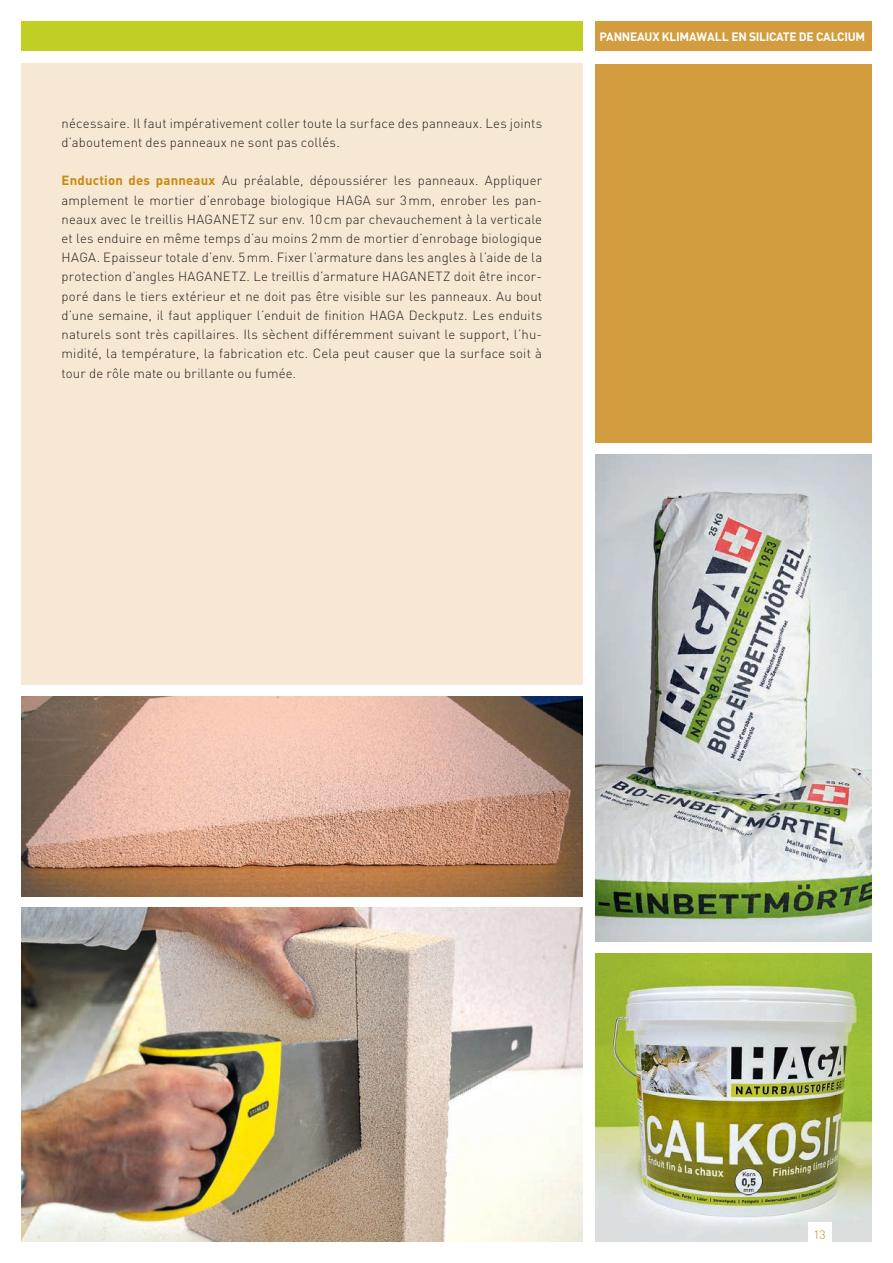
<style>
.page{position:relative;width:893px;height:1263px;background:#fff}
.page>*{position:absolute;margin:0;border:0;box-sizing:border-box;transform-origin:0 0}
.t1{font:300 13.2px/19.2px "DIN";letter-spacing:.01em;color:#231f20}
.t2{font:700 12px "DIN";letter-spacing:-.025em;color:#fff}
.t3{font:300 12px "DIN";color:#c8890e}
.s1{font-weight:700;color:#c8890e}
</style>
<div class="page">
<div style="left:21px;top:21px;width:562px;height:30px;background:#c1ce23"></div>
<div style="left:595px;top:21px;width:277px;height:30px;background:#d39c3f"></div>
<div style="left:21px;top:64px;width:562px;height:621px;background:#f6e8d2"></div>
<img style="left:21px;top:696px;width:562px;height:200px">
<img style="left:21px;top:908px;width:562px;height:334px">
<img style="left:595px;top:954px;width:277px;height:288px">
<img style="left:595px;top:454px;width:277px;height:488px">
<div style="left:595px;top:64px;width:277px;height:378px;background:#d39c3f"></div>
<div style="left:808px;top:1222px;width:23px;height:39px;background:#fff"></div>
<p class="t1" style="left:62px;top:113px;width:482px">nécessaire. Il faut impérativement coller toute la surface des panneaux. Les joints d’aboutement des panneaux ne sont pas collés.</p>
<p class="t1" style="left:62px;top:171px;width:482px;text-align:justify"><span class="s1">Enduction des panneaux</span> Au préalable, dépoussiérer les panneaux. Appliquer amplement le mortier d’enrobage biologique HAGA sur 3mm, enrober les pan&shy;neaux avec le treillis HAGANETZ sur env. 10cm par chevauchement à la verticale et les enduire en même temps d’au moins 2mm de mortier d’enrobage biologique HAGA. Epaisseur totale d’env. 5mm. Fixer l’armature dans les angles à l’aide de la protection d’angles HAGANETZ. Le treillis d’armature HAGANETZ doit être incor&shy;poré dans le tiers extérieur et ne doit pas être visible sur les panneaux. Au bout d’une semaine, il faut appliquer l’enduit de finition HAGA Deckputz. Les enduits naturels sont très capillaires. Ils sèchent différemment suivant le support, l’hu&shy;midité, la température, la fabrication etc. Cela peut causer que la surface soit à tour de rôle mate ou brillante ou fumée.</p>
<p class="t2" style="left:599px;top:29px;width:267px">PANNEAUX KLIMAWALL EN SILICATE DE CALCIUM</p>
<p class="t3" style="left:813px;top:1227px;width:14px">13</p>
</div>
